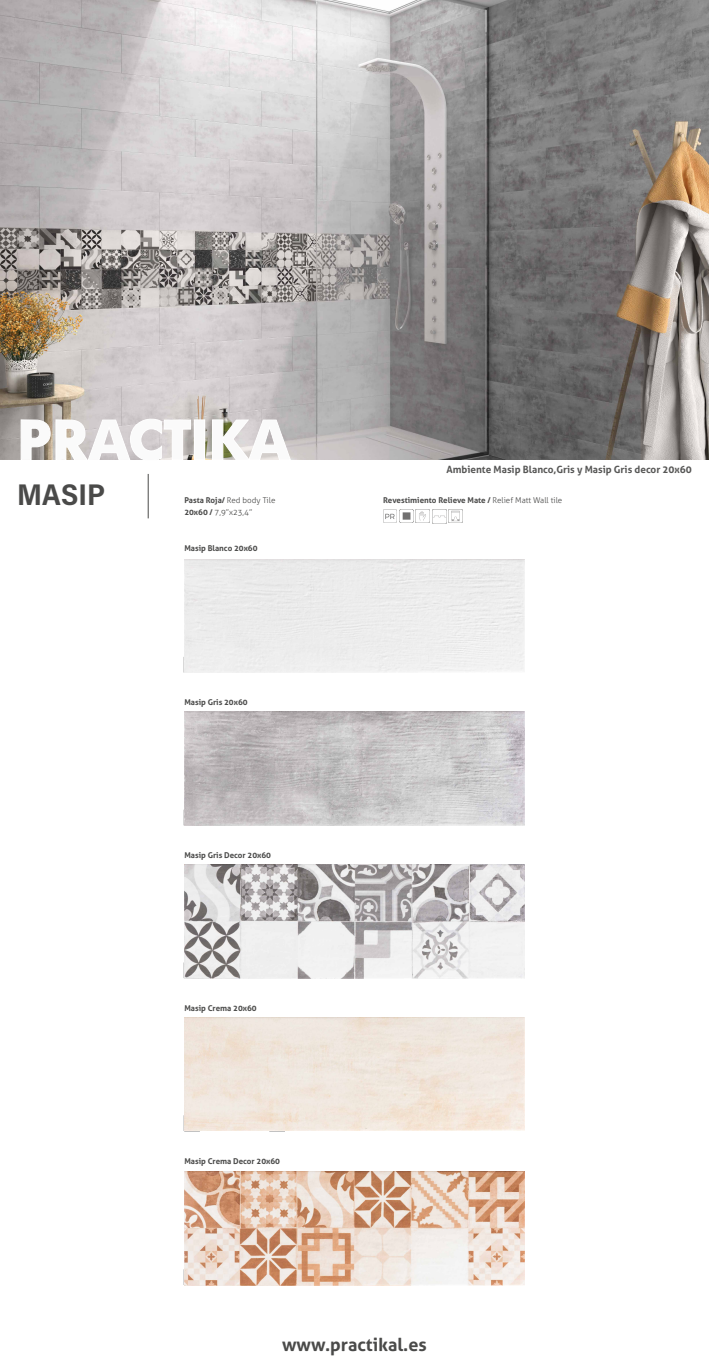
<style>
.page{position:relative;width:709px;height:1361px;background:#fff}
.page>*{position:absolute;margin:0;border:0;box-sizing:border-box;transform-origin:0 0}
.t1{font:30px "Acumin Variable Concept";letter-spacing:.005em;color:#4a4a49}
.t2{font:700 18px "Aller";color:#4a4a49}
.t3{font:700 10px "Aller";color:#575756}
.t4{font:700 8px "Aller";color:#4a4a49}
.t5{font:300 8px/11.8px "Aller";color:#4a4a49}
.s1{font-weight:700}
.s2{font-weight:300}
</style>
<div class="page">
<img style="left:0;top:0;width:709px;height:459px">
<svg style="left:20px;top:418px;width:171px;height:42px"></svg>
<div style="left:194px;top:420px;width:11px;height:40px;background:#fafafa"></div>
<svg style="left:212px;top:419px;width:79px;height:41px"></svg>
<hr style="left:148px;top:474px;width:1px;height:44px;background:#4a4a49">
<img style="left:383px;top:509px;width:14px;height:14px">
<img style="left:432px;top:509px;width:14px;height:14px">
<img style="left:399px;top:509px;width:14px;height:14px">
<img style="left:416px;top:509px;width:13px;height:14px">
<img style="left:449px;top:509px;width:13px;height:14px">
<svg style="left:184px;top:672px;width:16px;height:1px"></svg>
<svg style="left:269px;top:672px;width:16px;height:1px"></svg>
<svg style="left:184px;top:825px;width:16px;height:1px"></svg>
<svg style="left:269px;top:825px;width:16px;height:1px"></svg>
<svg style="left:184px;top:978px;width:16px;height:1px"></svg>
<svg style="left:269px;top:978px;width:16px;height:1px"></svg>
<svg style="left:184px;top:1131px;width:16px;height:1px"></svg>
<svg style="left:269px;top:1131px;width:16px;height:1px"></svg>
<svg style="left:184px;top:1285px;width:16px;height:1px"></svg>
<svg style="left:269px;top:1285px;width:16px;height:1px"></svg>
<img style="left:184px;top:712px;width:340px;height:113px">
<img style="left:184px;top:1171px;width:340px;height:114px">
<img style="left:184px;top:1017px;width:340px;height:114px">
<img style="left:184px;top:865px;width:340px;height:113px">
<h1 class="t1" style="left:17px;top:473px;width:90px">MASIP</h1>
<p class="t3" style="left:446px;top:463px;width:247px">Ambiente Masip Blanco,Gris y Masip Gris decor 20x60</p>
<p class="t5" style="left:184px;top:494px;width:93px"><span class="s1">Pasta Roja/</span> Red body Tile<br><span class="s1">20x60 /</span> 7,9”x23,4”</p>
<p class="t4" style="left:383px;top:495px;width:181px">Revestimiento Relieve Mate / <span class="s2">Relief Matt Wall tile</span></p>
<p class="t4" style="left:184px;top:544px;width:75px">Masip Blanco 20x60</p>
<p class="t4" style="left:184px;top:697px;width:65px">Masip Gris 20x60</p>
<p class="t4" style="left:184px;top:850px;width:88px">Masip Gris Decor 20x60</p>
<p class="t4" style="left:184px;top:1003px;width:74px">Masip Crema 20x60</p>
<p class="t4" style="left:184px;top:1156px;width:97px">Masip Crema Decor 20x60</p>
<h2 class="t2" style="left:282px;top:1333px;width:146px">www.practikal.es</h2>
</div>
